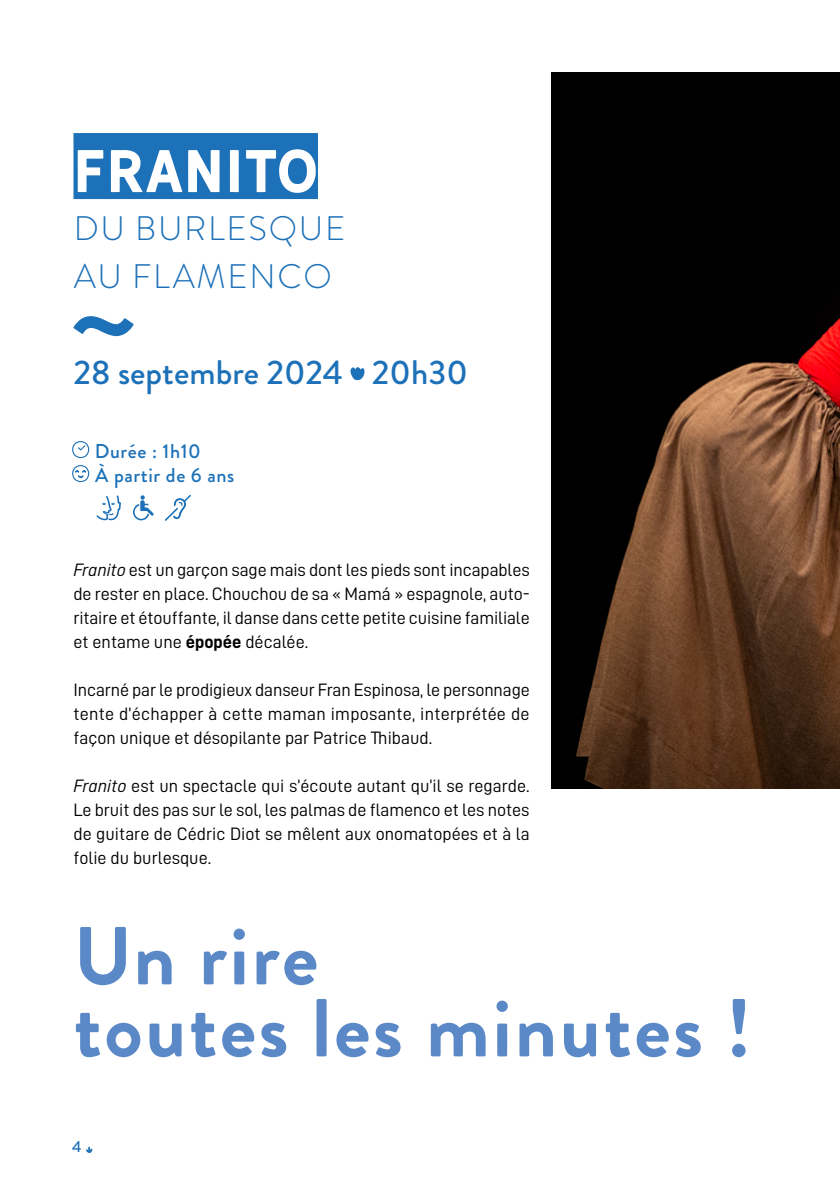
<style>
.page{position:relative;width:840px;height:1191px;background:#fff}
.page>*{position:absolute;margin:0;border:0;box-sizing:border-box;transform-origin:0 0}
.t1{font:700 82px/72px "Brandon Grotesque";letter-spacing:.03em;color:#5b89c7}
.t2{font:56px "Hanley Sans";color:#fff}
.t3{font:300 34px/48px "Brandon Grotesque";letter-spacing:.05em;color:#1d71b8}
.t4{font:500 34px "Brandon Grotesque";color:#1d71b8}
.t5{font:500 20px/24px "Brandon Grotesque";letter-spacing:.03em;color:#1d71b8}
.t6{font:18px/24px "D DIN";color:#000;text-align:justify}
.t7{font:500 16px "Brandon Grotesque";color:#1d71b8}
.s1{font-family:"D DIN Italic"}
.s2{font-family:"D DIN Bold"}
</style>
<div class="page">
<hr style="left:839px;top:0;width:1px;height:1191px;background:#1d71b8">
<img style="left:551px;top:72px;width:288px;height:716px">
<svg style="left:86px;top:1146px;width:6px;height:7px"></svg>
<svg style="left:72px;top:441px;width:18px;height:42px"></svg>
<div style="left:73px;top:133px;width:245px;height:66px;background:#1d71b8"></div>
<svg style="left:73px;top:316px;width:60px;height:20px"></svg>
<svg style="left:350px;top:367px;width:15px;height:14px"></svg>
<svg style="left:133px;top:495px;width:21px;height:26px"></svg>
<svg style="left:165px;top:494px;width:26px;height:27px"></svg>
<svg style="left:96px;top:495px;width:25px;height:26px"></svg>
<h2 class="t2" style="left:73px;top:136px;width:246px">FRANITO</h2>
<h3 class="t3" style="left:74px;top:204px;width:273px">DU BURLESQUE<br>AU FLAMENCO</h3>
<h3 class="t4" style="left:73px;top:349px;width:395px">28 septembre 2024 20h30</h3>
<p class="t5" style="left:95px;top:439px;width:141px">Durée : 1h10<br>À partir de 6 ans</p>
<p class="t6" style="left:73px;top:558px;width:457px"><span class="s1">Franito</span> est un garçon sage mais dont les pieds sont incapables de rester en place. Chouchou de sa « Mamá » espagnole, auto&shy;ritaire et étouffante, il danse dans cette petite cuisine familiale et entame une <span class="s2">épopée</span> décalée.</p>
<p class="t6" style="left:73px;top:677px;width:457px">Incarné par le prodigieux danseur Fran Espinosa, le personnage tente d’échapper à cette maman imposante, interprétée de façon unique et désopilante par Patrice Thibaud.</p>
<p class="t6" style="left:73px;top:773px;width:457px"><span class="s1">Franito</span> est un spectacle qui s’écoute autant qu’il se regarde.<br>Le bruit des pas sur le sol, les palmas de flamenco et les notes de guitare de Cédric Diot se mêlent aux onomatopées et à la folie du burlesque.</p>
<h1 class="t1" style="left:73px;top:921px;width:679px">Un rire<br>toutes les minutes !</h1>
<p class="t7" style="left:72px;top:1135px;width:11px">4</p>
</div>
